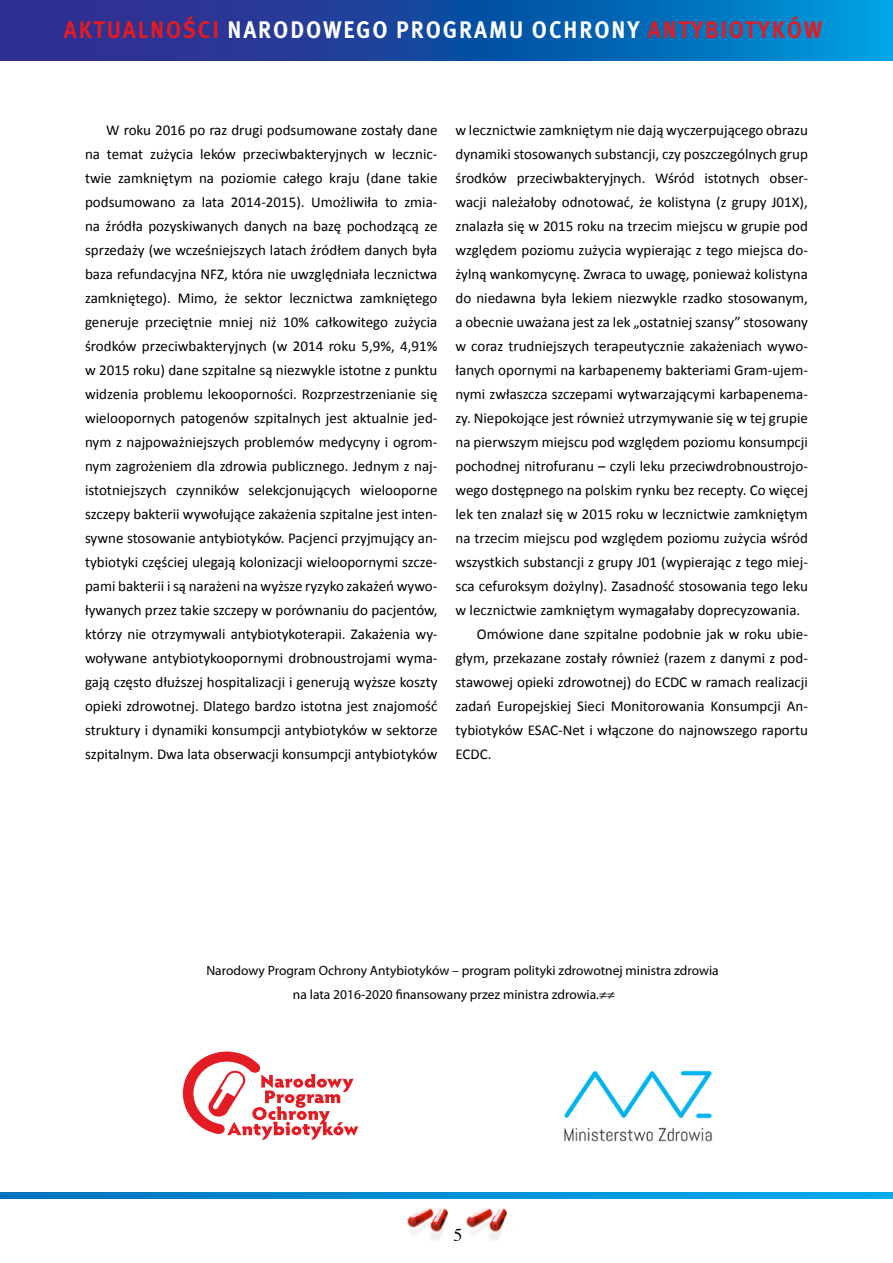
<style>
.page{position:relative;width:893px;height:1263px;background:#fff}
.page>*{position:absolute;margin:0;border:0;box-sizing:border-box;transform-origin:0 0}
.t1{font:700 24px "Meta Pro";letter-spacing:.085em;color:#fff;scale:.92 1}
.t2{font:18px "Times";color:#000}
.t3{font:15px/24px "Calibri";color:#000;text-align:justify}
.t4{font:13.5px/24px "Myriad Pro";color:#000}
.s1{color:#e31b23}
</style>
<div class="page">
<img style="left:407px;top:1208px;width:41px;height:32px">
<img style="left:466px;top:1208px;width:41px;height:32px">
<svg style="left:0;top:1192px;width:893px;height:6px;background:#008ed4"></svg>
<svg style="left:0;top:0;width:893px;height:61px;background:#1355a9"></svg>
<svg style="left:183px;top:1051px;width:175px;height:89px"></svg>
<img style="left:564px;top:1070px;width:148px;height:72px">
<h1 class="t1" style="left:64px;top:14px;width:826px"><span class="s1">AKTUALNOŚCI</span> NARODOWEGO PROGRAMU OCHRONY <span class="s1">ANTYBIOTYKÓW</span></h1>
<p class="t3" style="left:85px;top:118px;width:354px;text-indent:21px">W roku 2016 po raz drugi podsumowane zostały dane na temat zużycia leków przeciwbakteryjnych w lecznic&shy;twie zamkniętym na poziomie całego kraju (dane takie podsumowano za lata 2014-2015). Umożliwiła to zmia&shy;na źródła pozyskiwanych danych na bazę pochodzącą ze sprzedaży (we wcześniejszych latach źródłem danych była baza refundacyjna NFZ, która nie uwzględniała lecznictwa zamkniętego). Mimo, że sektor lecznictwa zamkniętego generuje przeciętnie mniej niż 10% całkowitego zużycia środków przeciwbakteryjnych (w 2014 roku 5,9%, 4,91% w 2015 roku) dane szpitalne są niezwykle istotne z punktu widzenia problemu lekooporności. Rozprzestrzenianie się wieloopornych patogenów szpitalnych jest aktualnie jed&shy;nym z najpoważniejszych problemów medycyny i ogrom&shy;nym zagrożeniem dla zdrowia publicznego. Jednym z naj&shy;istotniejszych czynników selekcjonujących wielooporne szczepy bakterii wywołujące zakażenia szpitalne jest inten&shy;sywne stosowanie antybiotyków. Pacjenci przyjmujący an&shy;tybiotyki częściej ulegają kolonizacji wieloopornymi szcze&shy;pami bakterii i są narażeni na wyższe ryzyko zakażeń wywo&shy;ływanych przez takie szczepy w porównaniu do pacjentów, którzy nie otrzymywali antybiotykoterapii. Zakażenia wy&shy;woływane antybiotykoopornymi drobnoustrojami wyma&shy;gają często dłuższej hospitalizacji i generują wyższe koszty opieki zdrowotnej. Dlatego bardzo istotna jest znajomość struktury i dynamiki konsumpcji antybiotyków w sektorze szpitalnym. Dwa lata obserwacji konsumpcji antybiotyków</p>
<p class="t3" style="left:455px;top:118px;width:354px">w lecznictwie zamkniętym nie dają wyczerpującego obrazu</p>
<p class="t3" style="left:455px;top:142px;width:354px">dynamiki stosowanych substancji, czy poszczególnych grup</p>
<p class="t3" style="left:455px;top:166px;width:354px">środków przeciwbakteryjnych. Wśród istotnych obser-</p>
<p class="t3" style="left:455px;top:190px;width:354px">wacji należałoby odnotować, że kolistyna (z grupy J01X),</p>
<p class="t3" style="left:455px;top:214px;width:354px">znalazła się w 2015 roku na trzecim miejscu w grupie pod</p>
<p class="t3" style="left:455px;top:238px;width:354px">względem poziomu zużycia wypierając z tego miejsca do-</p>
<p class="t3" style="left:455px;top:262px;width:354px">żylną wankomycynę. Zwraca to uwagę, ponieważ kolistyna</p>
<p class="t3" style="left:455px;top:286px;width:354px">do niedawna była lekiem niezwykle rzadko stosowanym,</p>
<p class="t3" style="left:455px;top:310px;width:354px">a obecnie uważana jest za lek „ostatniej szansy” stosowany</p>
<p class="t3" style="left:455px;top:334px;width:354px">w coraz trudniejszych terapeutycznie zakażeniach wywo-</p>
<p class="t3" style="left:455px;top:358px;width:354px">łanych opornymi na karbapenemy bakteriami Gram-ujem-</p>
<p class="t3" style="left:455px;top:382px;width:354px">nymi zwłaszcza szczepami wytwarzającymi karbapenema-</p>
<p class="t3" style="left:455px;top:406px;width:354px">zy. Niepokojące jest również utrzymywanie się w tej grupie</p>
<p class="t3" style="left:455px;top:430px;width:354px">na pierwszym miejscu pod względem poziomu konsumpcji</p>
<p class="t3" style="left:455px;top:454px;width:354px">pochodnej nitrofuranu – czyli leku przeciwdrobnoustrojo-</p>
<p class="t3" style="left:455px;top:478px;width:354px">wego dostępnego na polskim rynku bez recepty. Co więcej</p>
<p class="t3" style="left:455px;top:502px;width:354px">lek ten znalazł się w 2015 roku w lecznictwie zamkniętym</p>
<p class="t3" style="left:455px;top:526px;width:354px">na trzecim miejscu pod względem poziomu zużycia wśród</p>
<p class="t3" style="left:455px;top:550px;width:354px">wszystkich substancji z grupy J01 (wypierając z tego miej-</p>
<p class="t3" style="left:455px;top:574px;width:354px">sca cefuroksym dożylny). Zasadność stosowania tego leku</p>
<p class="t3" style="left:455px;top:598px;width:346px">w lecznictwie zamkniętym wymagałaby doprecyzowania.</p>
<p class="t3" style="left:477px;top:622px;width:333px">Omówione dane szpitalne podobnie jak w roku ubie-</p>
<p class="t3" style="left:455px;top:646px;width:354px">głym, przekazane zostały również (razem z danymi z pod-</p>
<p class="t3" style="left:455px;top:670px;width:354px">stawowej opieki zdrowotnej) do ECDC w ramach realizacji</p>
<p class="t3" style="left:455px;top:694px;width:354px">zadań Europejskiej Sieci Monitorowania Konsumpcji An-</p>
<p class="t3" style="left:455px;top:718px;width:354px">tybiotyków ESAC-Net i włączone do najnowszego raportu</p>
<p class="t3" style="left:455px;top:742px;width:38px">ECDC.</p>
<p class="t4" style="left:293px;top:958px;width:427px;text-indent:-87px">Narodowy Program Ochrony Antybiotyków – program polityki zdrowotnej ministra zdrowia na lata 2016-2020 finansowany przez ministra zdrowia.≠≠</p>
<p class="t2" style="left:453px;top:1218px;width:10px">5</p>
</div>
